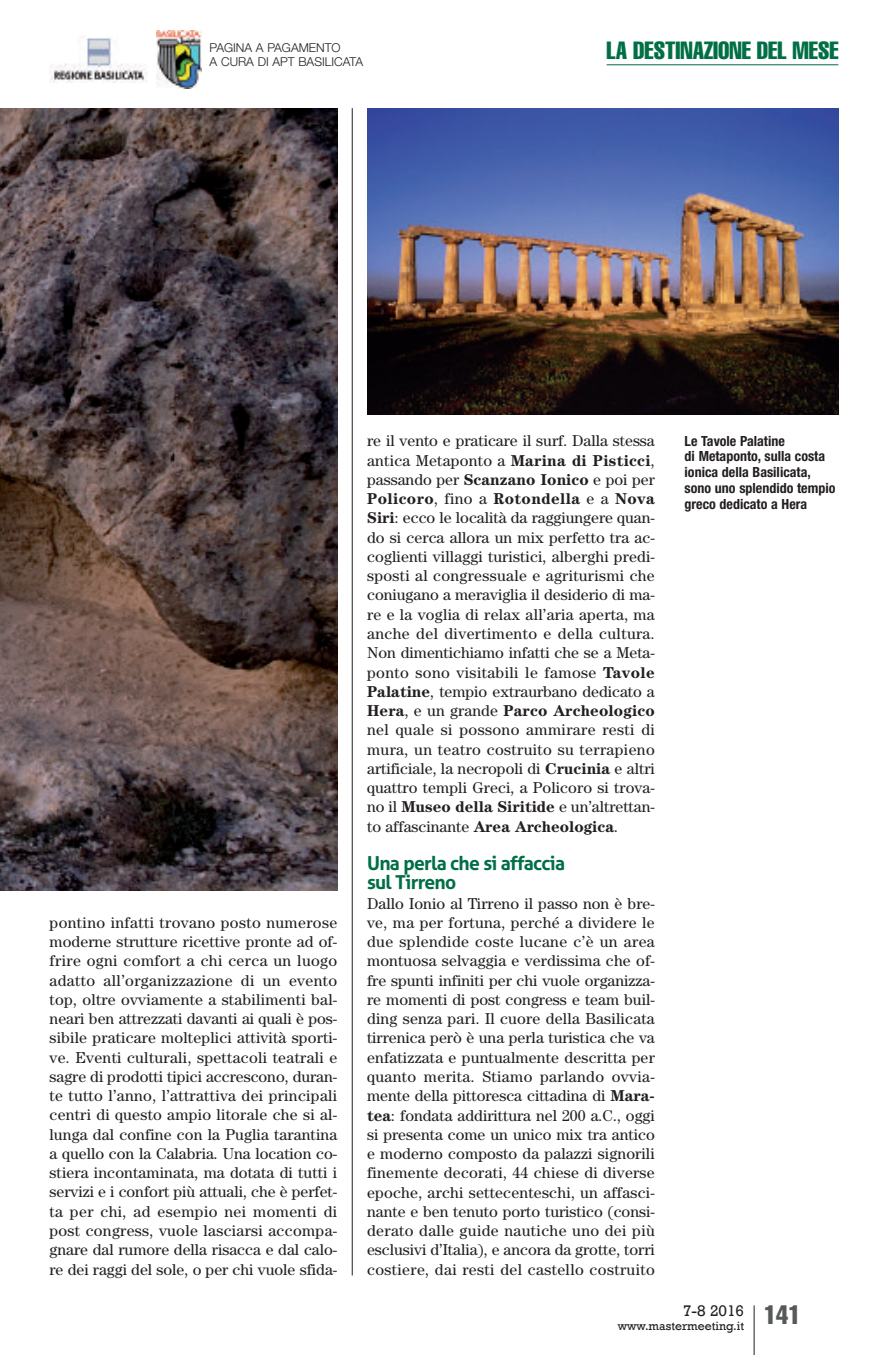
<style>
.page{position:relative;width:893px;height:1355px;background:#fff}
.page>*{position:absolute;margin:0;border:0;box-sizing:border-box;transform-origin:0 0}
.t1{font:extra-condensed 24.5px "Helvetica";color:#016f45}
.t2{font:700 19.25px/19.2px "Aller";letter-spacing:-.035em;color:#016f45}
.t3{font:15.75px/19.2px "Century";color:#231f20;text-align:justify}
.t4{font:15.75px "Rockwell";color:#231f20}
.t5{font:700 condensed 14px/15.8px "Helvetica Neue";color:#231f20}
.t6{font:300 12.25px/14px "Helvetica Neue";color:#231f20}
.t7{font:12.25px "Rockwell";color:#231f20}
.s1{font-weight:700}
</style>
<div class="page">
<hr style="left:754px;top:1305px;width:1px;height:49px;background:#231f20">
<hr style="left:607px;top:64px;width:231px;height:1px;background:#016f45">
<img style="left:157px;top:30px;width:45px;height:58px">
<img style="left:50px;top:38px;width:97px;height:44px">
<hr style="left:352px;top:108px;width:1px;height:1167px;background:#231f20">
<img style="left:0;top:108px;width:337px;height:782px">
<img style="left:367px;top:108px;width:471px;height:307px">
<p class="t6" style="left:210px;top:41px;width:155px">PAGINA A PAGAMENTO<br>A CURA DI APT BASILICATA</p>
<h1 class="t1" style="left:607px;top:42px;width:233px">LA DESTINAZIONE DEL MESE</h1>
<p class="t3" style="left:49px;top:914px;width:289px">pontino infatti trovano posto numerose moderne strutture ricettive pronte ad of&shy;frire ogni comfort a chi cerca un luogo adatto all’organizzazione di un evento top, oltre ovviamente a stabilimenti bal&shy;neari ben attrezzati davanti ai quali è pos&shy;sibile praticare molteplici attività sporti&shy;ve. Eventi culturali, spettacoli teatrali e sagre di prodotti tipici accrescono, duran&shy;te tutto l’anno, l’attrattiva dei principali centri di questo ampio litorale che si al&shy;lunga dal confine con la Puglia tarantina a quello con la Calabria. Una location co&shy;stiera incontaminata, ma dotata di tutti i servizi e i confort più attuali, che è perfet&shy;ta per chi, ad esempio nei momenti di post congress, vuole lasciarsi accompa&shy;gnare dal rumore della risacca e dal calo&shy;re dei raggi del sole, o per chi vuole sfida-</p>
<p class="t3" style="left:367px;top:433px;width:289px">re il vento e praticare il surf. Dalla stessa antica Metaponto a <span class="s1">Marina di Pisticci</span>, passando per <span class="s1">Scanzano Ionico</span> e poi per <span class="s1">Policoro</span>, fino a <span class="s1">Rotondella</span> e a <span class="s1">Nova Siri</span>: ecco le località da raggiungere quan&shy;do si cerca allora un mix perfetto tra ac&shy;coglienti villaggi turistici, alberghi predi&shy;sposti al congressuale e agriturismi che coniugano a meraviglia il desiderio di ma&shy;re e la voglia di relax all’aria aperta, ma anche del divertimento e della cultura.<br>Non dimentichiamo infatti che se a Meta&shy;ponto sono visitabili le famose <span class="s1">Tavole Palatine</span>, tempio extraurbano dedicato a <span class="s1">Hera</span>, e un grande <span class="s1">Parco Archeologico </span>nel quale si possono ammirare resti di mura, un teatro costruito su terrapieno artificiale, la necropoli di <span class="s1">Crucinia</span> e altri quattro templi Greci, a Policoro si trova&shy;no il <span class="s1">Museo della Siritide</span> e un’altrettan&shy;to affascinante <span class="s1">Area Archeologica</span>.</p>
<p class="t2" style="left:367px;top:853px;width:200px">Una perla che si affaccia sul Tirreno</p>
<p class="t3" style="left:367px;top:895px;width:289px">Dallo Ionio al Tirreno il passo non è bre&shy;ve, ma per fortuna, perché a dividere le due splendide coste lucane c’è un area montuosa selvaggia e verdissima che of&shy;fre spunti infiniti per chi vuole organizza&shy;re momenti di post congress e team buil&shy;ding senza pari. Il cuore della Basilicata tirrenica però è una perla turistica che va enfatizzata e puntualmente descritta per quanto merita. Stiamo parlando ovvia&shy;mente della pittoresca cittadina di <span class="s1">Mara&shy;tea</span>: fondata addirittura nel 200 a.C., oggi si presenta come un unico mix tra antico e moderno composto da palazzi signorili finemente decorati, 44 chiese di diverse epoche, archi settecenteschi, un affasci&shy;nante e ben tenuto porto turistico (consi&shy;derato dalle guide nautiche uno dei più esclusivi d’Italia), e ancora da grotte, torri costiere, dai resti del castello costruito</p>
<p class="t5" style="left:685px;top:434px;width:152px">Le Tavole Palatine<br>di Metaponto, sulla costa ionica della Basilicata, sono uno splendido tempio greco dedicato a Hera</p>
<p class="t4" style="left:683px;top:1300px;width:63px">7-8 2016</p>
<p class="t7" style="left:618px;top:1318px;width:184px">www.mastermeeting.it <sup>141</sup></p>
</div>
